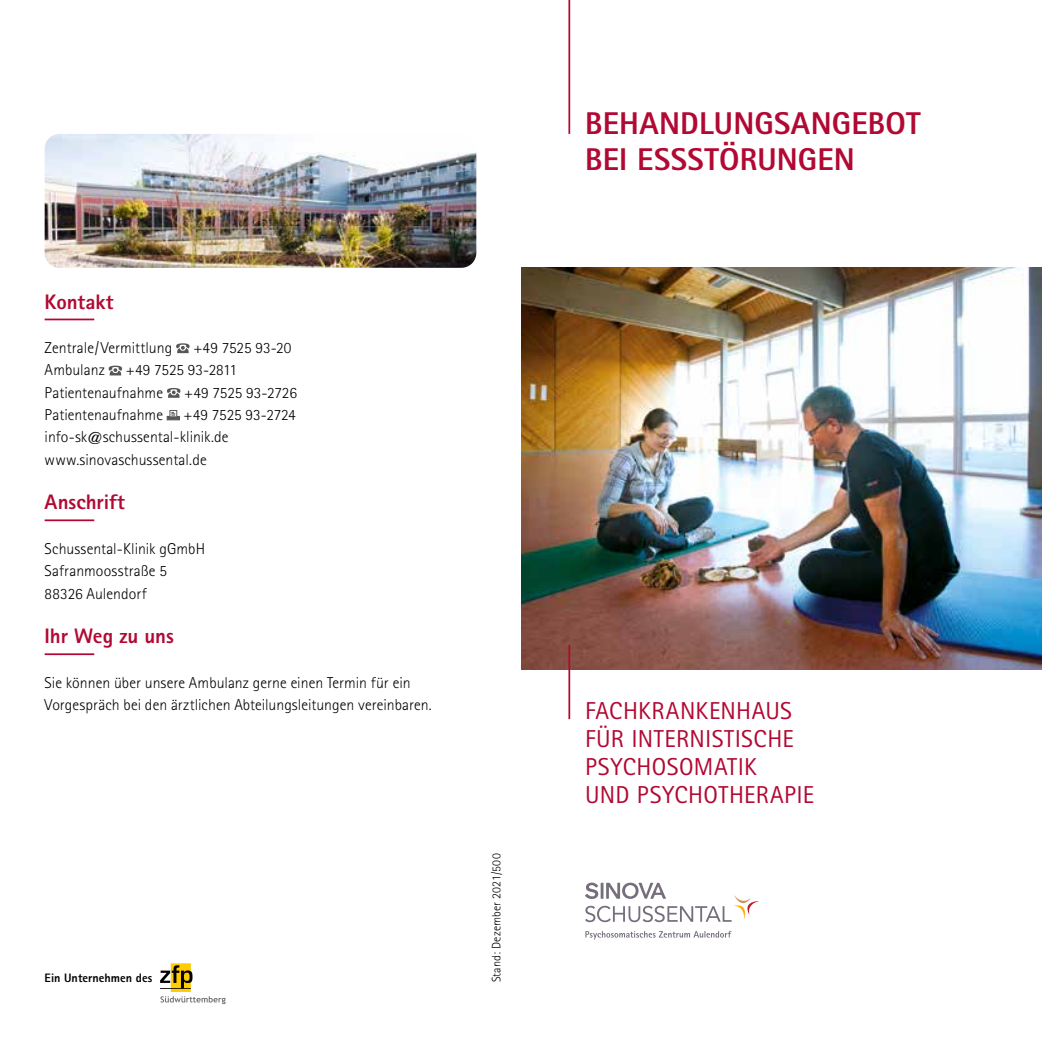
<style>
.page{position:relative;width:1042px;height:1042px;background:#fff}
.page>*{position:absolute;margin:0;border:0;box-sizing:border-box;transform-origin:0 0}
.t1{font:800 31.5px/36.8px "Agfa Rotis Sans Serif";letter-spacing:.005em;color:#b10933}
.t2{font:24.5px/28px "Agfa Rotis Sans Serif";letter-spacing:.015em;color:#b10933}
.t3{font:800 21px "Agfa Rotis Sans Serif";letter-spacing:-.005em;color:#b10933}
.t4{font:300 15.75px/22.4px "Agfa Rotis Sans Serif";color:#000}
.t5{font:300 12.25px "Agfa Rotis Sans Serif";letter-spacing:.015em;color:#000}
.t6{font:800 12.25px "Agfa Rotis Sans Serif";color:#000}
</style>
<div class="page">
<hr style="left:568px;top:0;width:2px;height:134px;background:#b10933">
<img style="left:521px;top:268px;width:521px;height:401px">
<hr style="left:568px;top:645px;width:2px;height:74px;background:#b10933">
<svg style="left:585px;top:931px;width:146px;height:8px"></svg>
<svg style="left:585px;top:882px;width:174px;height:40px"></svg>
<hr style="left:45px;top:319px;width:49px;height:1px;background:#b10933">
<svg style="left:176px;top:343px;width:14px;height:10px"></svg>
<svg style="left:108px;top:366px;width:14px;height:9px"></svg>
<svg style="left:167px;top:388px;width:14px;height:10px"></svg>
<div style="left:167px;top:416px;width:13px;height:4px;background:#575756;border:1px solid #575756"></div>
<svg style="left:170px;top:410px;width:7px;height:6px"></svg>
<svg style="left:171px;top:412px;width:4px;height:4px"></svg>
<hr style="left:45px;top:519px;width:49px;height:2px;background:#b10933">
<hr style="left:45px;top:653px;width:49px;height:2px;background:#b10933">
<img style="left:45px;top:134px;width:431px;height:134px">
<div style="left:171px;top:963px;width:20px;height:29px;background:#fc0"></div>
<svg style="left:160px;top:965px;width:32px;height:23px"></svg>
<hr style="left:160px;top:988px;width:31px;height:1px;background:#000">
<svg style="left:160px;top:996px;width:66px;height:8px"></svg>
<h3 class="t3" style="left:45px;top:288px;width:71px">Kontakt</h3>
<p class="t4" style="left:45px;top:337px;width:129px">Zentrale/Vermittlung</p>
<p class="t4" style="left:193px;top:337px;width:100px">+49 7525 93-20</p>
<p class="t4" style="left:45px;top:359px;width:62px">Ambulanz</p>
<p class="t4" style="left:45px;top:359px;width:194px;text-indent:81px">+49 7525 93-2811<br>Patientenaufnahme</p>
<p class="t4" style="left:184px;top:381px;width:114px">+49 7525 93-2726</p>
<p class="t4" style="left:45px;top:404px;width:120px">Patientenaufnahme</p>
<p class="t4" style="left:45px;top:404px;width:253px;text-indent:139px">+49 7525 93-2724 info-sk@schussental-klinik.de www.sinovaschussental.de</p>
<h3 class="t3" style="left:45px;top:489px;width:82px">Anschrift</h3>
<p class="t4" style="left:45px;top:537px;width:162px">Schussental-Klinik gGmbH<br>Safranmoosstraße 5<br>88326 Aulendorf</p>
<h3 class="t3" style="left:45px;top:623px;width:131px">Ihr Weg zu uns</h3>
<p class="t4" style="left:45px;top:671px;width:389px">Sie können über unsere Ambulanz gerne einen Termin für ein<br>Vorgespräch bei den ärztlichen Abteilungsleitungen vereinbaren.</p>
<p class="t6" style="left:45px;top:970px;width:109px">Ein Unternehmen des</p>
<p class="t5" style="left:489px;top:982px;width:130px;rotate:-90deg">Stand: Dezember 2021/500</p>
<h1 class="t1" style="left:585px;top:104px;width:337px">BEHANDLUNGSANGEBOT<br>BEI ESSSTÖRUNGEN</h1>
<h2 class="t2" style="left:585px;top:696px;width:231px">FACHKRANKENHAUS<br>FÜR INTERNISTISCHE<br>PSYCHOSOMATIK<br>UND PSYCHOTHERAPIE</h2>
</div>
